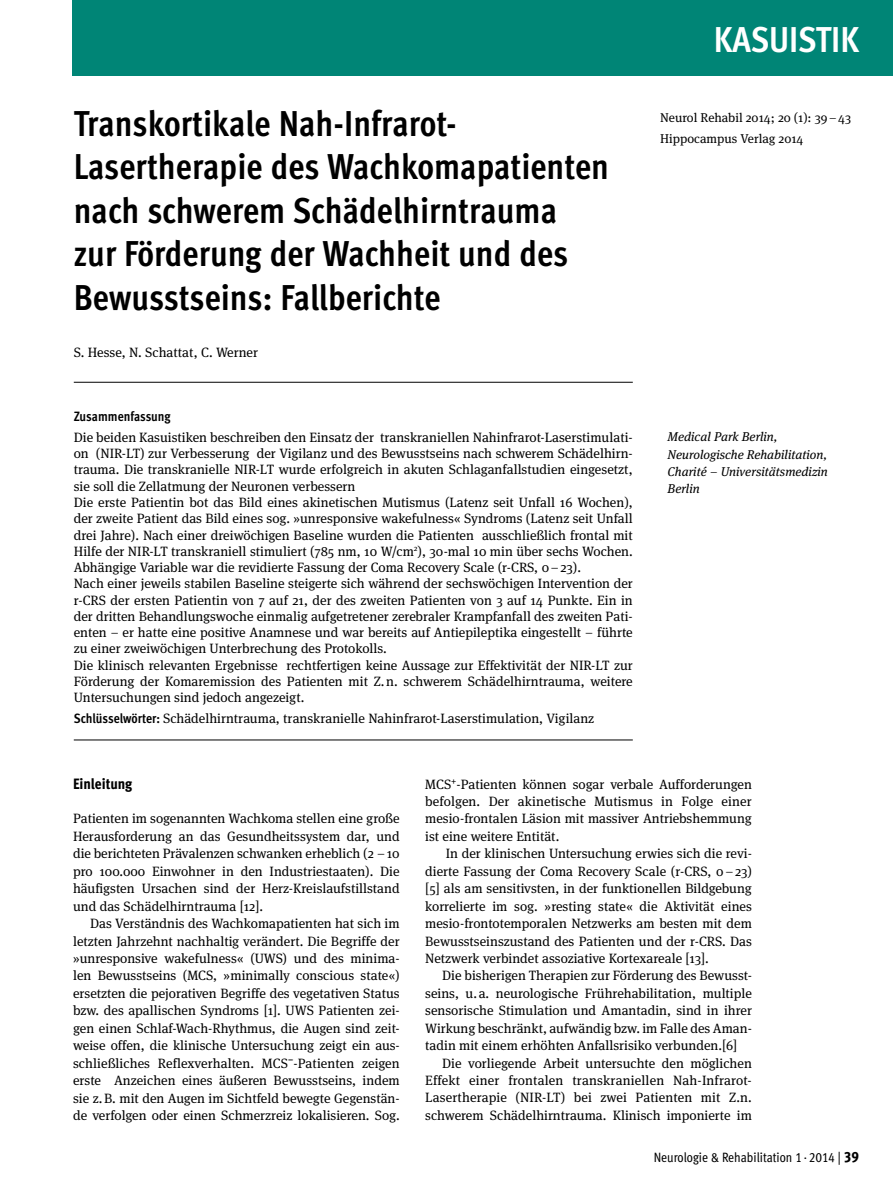
<style>
.page{position:relative;width:893px;height:1191px;background:#fff}
.page>*{position:absolute;margin:0;border:0;box-sizing:border-box;transform-origin:0 0}
.t1{font:36px/43.3px "Meta Cond Bold LF";color:#000}
.t2{font:700 36px "Meta Cond";letter-spacing:-.005em;color:#fff}
.t3{font:15px "Meta Cond Extra Bold LF";color:#000}
.t4{font:13.5px/17.4px "Meta Serif Pro";color:#000;text-align:justify}
.t5{font:13.5px "Meta Cond Book LF";color:#000}
.t6{font:13.5px "Meta Cond Bold LF";letter-spacing:-.005em;color:#000}
.t7{font:italic 12.75px/17.2px "Meta Serif Pro";color:#000}
.t8{font:12.75px/21.5px "Meta Serif Pro";color:#000}
.s1{font-family:"Meta Cond Bold LF"}
.s2{font-family:"Meta Cond Extra Bold LF";font-size:15px}
</style>
<div class="page">
<hr style="left:74px;top:382px;width:559px;height:1px;background:#000">
<hr style="left:74px;top:739px;width:559px;height:1px;background:#000">
<div style="left:72px;top:0;width:821px;height:76px;background:#008576"></div>
<h1 class="t1" style="left:74px;top:101px;width:537px">Transkortikale Nah-Infrarot-Lasertherapie des Wachkomapatienten nach schwerem Schädelhirntrauma<br>zur Förderung der Wachheit und des Bewusstseins: Fallberichte</h1>
<p class="t4" style="left:74px;top:342px;width:186px">S. Hesse, N. Schattat, C. Werner</p>
<p class="t6" style="left:74px;top:409px;width:98px">Zusammenfassung</p>
<p class="t4" style="left:74px;top:428px;width:561px;line-height:16.2px;text-align:left">Die beiden Kasuistiken beschreiben den Einsatz der transkraniellen Nahinfrarot-Laserstimulati&shy;on (NIR-LT) zur Verbesserung der Vigilanz und des Bewusstseins nach schwerem Schädelhirn&shy;trauma. Die transkranielle NIR-LT wurde erfolgreich in akuten Schlaganfallstudien eingesetzt, sie soll die Zellatmung der Neuronen verbessern<br>Die erste Patientin bot das Bild eines akinetischen Mutismus (Latenz seit Unfall 16 Wochen), der zweite Patient das Bild eines sog. »unresponsive wakefulness« Syndroms (Latenz seit Unfall drei Jahre). Nach einer dreiwöchigen Baseline wurden die Patienten ausschließlich frontal mit Hilfe der NIR-LT transkraniell stimuliert (785 nm, 10 W/cm<sup>2</sup>), 30-mal 10 min über sechs Wochen.<br>Abhängige Variable war die revidierte Fassung der Coma Recovery Scale (r-CRS, 0–23).<br>Nach einer jeweils stabilen Baseline steigerte sich während der sechswöchigen Intervention der r-CRS der ersten Patientin von 7 auf 21, der des zweiten Patienten von 3 auf 14 Punkte. Ein in der dritten Behandlungswoche einmalig aufgetretener zerebraler Krampfanfall des zweiten Pati&shy;enten – er hatte eine positive Anamnese und war bereits auf Antiepileptika eingestellt – führte zu einer zweiwöchigen Unterbrechung des Protokolls.<br>Die klinisch relevanten Ergebnisse rechtfertigen keine Aussage zur Effektivität der NIR-LT zur Förderung der Komaremission des Patienten mit Z.n. schwerem Schädelhirntrauma, weitere Untersuchungen sind jedoch angezeigt.</p>
<p class="t4" style="left:74px;top:708px;width:522px"><span class="s1">Schlüsselwörter:</span> Schädelhirntrauma, transkranielle Nahinfrarot-Laserstimulation, Vigilanz</p>
<h1 class="t2" style="left:714px;top:18px;width:144px">KASUISTIK</h1>
<p class="t8" style="left:660px;top:106px;width:192px">Neurol Rehabil 2014; 20 (1): 39–43<br>Hippocampus Verlag 2014</p>
<p class="t7" style="left:668px;top:427px;width:162px">Medical Park Berlin,<br>Neurologische Rehabilitation,<br>Charité – Universitätsmedizin<br>Berlin</p>
<p class="t3" style="left:73px;top:774px;width:61px">Einleitung</p>
<p class="t4" style="left:73px;top:809px;width:328px">Patienten im sogenannten Wachkoma stellen eine große Herausforderung an das Gesundheitssystem dar, und die berichteten Prävalenzen schwanken erheblich (2 –10 pro 100.000 Einwohner in den Industriestaaten). Die häufigsten Ursachen sind der Herz-Kreislaufstillstand und das Schädelhirntrauma [12].</p>
<p class="t4" style="left:73px;top:914px;width:328px;text-indent:17px">Das Verständnis des Wachkomapatienten hat sich im letzten Jahrzehnt nachhaltig verändert. Die Begriffe der »unresponsive wakefulness« (UWS) und des minima&shy;len Bewusstseins (MCS, »minimally conscious state«) ersetzten die pejorativen Begriffe des vegetativen Status bzw. des apallischen Syndroms [1]. UWS Patienten zei&shy;gen einen Schlaf-Wach-Rhythmus, die Augen sind zeit&shy;weise offen, die klinische Untersuchung zeigt ein aus&shy;schließliches Reflexverhalten. MCS<sup>–</sup>-Patienten zeigen erste Anzeichen eines äußeren Bewusstseins, indem sie z.B. mit den Augen im Sichtfeld bewegte Gegenstän&shy;de verfolgen oder einen Schmerzreiz lokalisieren. Sog.</p>
<p class="t4" style="left:425px;top:774px;width:328px">MCS<sup>+</sup>-Patienten können sogar verbale Aufforderungen befolgen. Der akinetische Mutismus in Folge einer mesio-frontalen Läsion mit massiver Antriebshemmung ist eine weitere Entität.</p>
<p class="t4" style="left:425px;top:844px;width:328px;text-indent:21px">In der klinischen Untersuchung erwies sich die revi&shy;dierte Fassung der Coma Recovery Scale (r-CRS, 0–23) [5] als am sensitivsten, in der funktionellen Bildgebung korrelierte im sog. »resting state« die Aktivität eines mesio-frontotemporalen Netzwerks am besten mit dem Bewusstseinszustand des Patienten und der r-CRS. Das Netzwerk verbindet assoziative Kortexareale [13].</p>
<p class="t4" style="left:425px;top:966px;width:328px;text-indent:17px">Die bisherigen Therapien zur Förderung des Bewusst&shy;seins, u.a. neurologische Frührehabilitation, multiple sensorische Stimulation und Amantadin, sind in ihrer Wirkung beschränkt, aufwändig bzw. im Falle des Aman&shy;tadin mit einem erhöhten Anfallsrisiko verbunden.[6]</p>
<p class="t4" style="left:425px;top:1053px;width:328px;text-indent:17px">Die vorliegende Arbeit untersuchte den möglichen Effekt einer frontalen transkraniellen Nah-Infrarot-Lasertherapie (NIR-LT) bei zwei Patienten mit Z.n. schwerem Schädelhirntrauma. Klinisch imponierte im</p>
<p class="t5" style="left:654px;top:1149px;width:207px">Neurologie &amp; Rehabilitation 1 ·2014 | <span class="s2">39</span></p>
</div>
